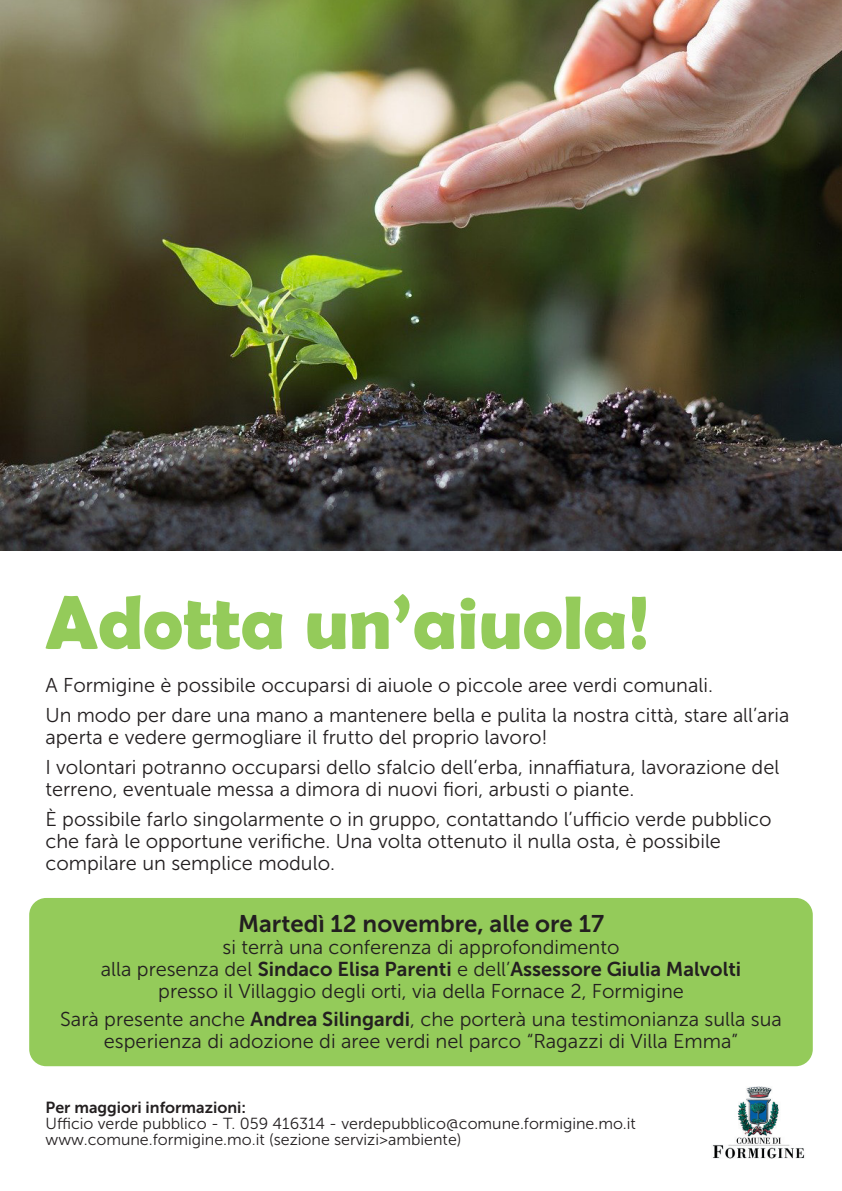
<style>
.page{position:relative;width:842px;height:1191px;background:#fff}
.page>*{position:absolute;margin:0;border:0;box-sizing:border-box;transform-origin:0 0}
.t1{font:700 76px "Berlin Sans FB Demi";color:#94cb5a}
.t2{font:24px "Museo Sans 700";color:#231f20}
.t3{font:20px/22px "Museo Sans 300";color:#231f20}
.t4{font:20px "Museo Sans 700";color:#231f20}
.t5{font:16px "Museo Sans 300";color:#231f20}
.t6{font:16px "Museo Sans 700";color:#231f20}
.s1{font-family:"Museo Sans 300"}
.s2{font-family:"Museo Sans 700"}
</style>
<div class="page">
<img style="left:0;top:0;width:842px;height:550px">
<div style="left:29px;top:898px;width:784px;height:168px;background:#94cb5a;border-radius:17px"></div>
<img style="left:712px;top:1086px;width:93px;height:72px">
<p class="t1" style="left:45px;top:578px;width:605px">Adotta un’aiuola!</p>
<p class="t3" style="left:45px;top:674px;width:669px">A Formigine è possibile occuparsi di aiuole o piccole aree verdi comunali.</p>
<p class="t3" style="left:45px;top:704px;width:745px">Un modo per dare una mano a mantenere bella e pulita la nostra città, stare all’aria aperta e vedere germogliare il frutto del proprio lavoro!</p>
<p class="t3" style="left:45px;top:756px;width:735px">I volontari potranno occuparsi dello sfalcio dell’erba, innaffiatura, lavorazione del terreno, eventuale messa a dimora di nuovi fiori, arbusti o piante.</p>
<p class="t3" style="left:45px;top:808px;width:728px">È possibile farlo singolarmente o in gruppo, contattando l’ufficio verde pubblico che farà le opportune verifiche. Una volta ottenuto il nulla osta, è possibile compilare un semplice modulo.</p>
<p class="t2" style="left:238px;top:910px;width:368px">Martedì 12 novembre, alle ore 17</p>
<p class="t3" style="left:222px;top:936px;width:399px">si terrà una conferenza di approfondimento</p>
<p class="t4" style="left:101px;top:957px;width:642px"><span class="s1">alla presenza del</span> Sindaco Elisa Parenti <span class="s1">e dell’</span>Assessore Giulia Malvolti</p>
<p class="t3" style="left:158px;top:980px;width:527px">presso il Villaggio degli orti, via della Fornace 2, Formigine</p>
<p class="t3" style="left:60px;top:1008px;width:723px;text-align:center">Sarà presente anche <span class="s2">Andrea Silingardi</span>, che porterà una testimonianza sulla sua esperienza di adozione di aree verdi nel parco “Ragazzi di Villa Emma”</p>
<p class="t6" style="left:46px;top:1098px;width:202px">Per maggiori informazioni:</p>
<p class="t5" style="left:46px;top:1114px;width:592px">Ufficio verde pubblico - T. 059 416314 - verdepubblico@comune.formigine.mo.it</p>
<p class="t5" style="left:46px;top:1130px;width:417px">www.comune.formigine.mo.it (sezione servizi&gt;ambiente)</p>
</div>
